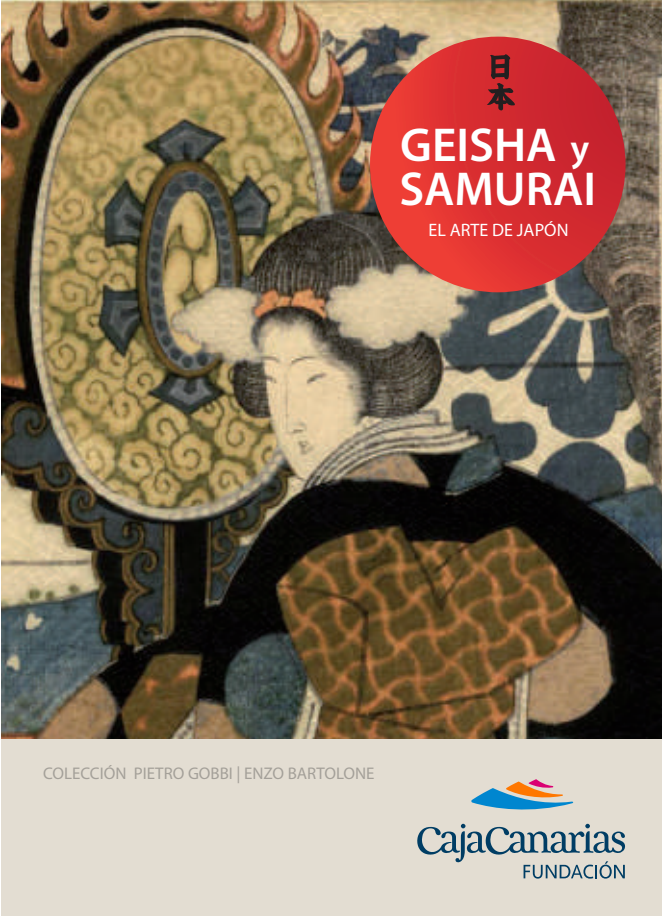
<style>
.page{position:relative;width:662px;height:916px;background:#fff}
.page>*{position:absolute;margin:0;border:0;box-sizing:border-box;transform-origin:0 0}
.t1{font:600 47.6px/44px "Myriad Pro";color:#fff}
.t2{font:600 37.6px "Myriad Pro";color:#fff}
.t3{font:18px "Myriad Pro";color:#fff}
.t4{font:16.8px "Myriad Pro";color:#a4a099}
</style>
<div class="page">
<img style="left:1px;top:0;width:661px;height:739px">
<div style="left:0;top:739px;width:662px;height:176px;background:#e3ddd2"></div>
<div style="left:370px;top:37px;width:256px;height:255px;background:linear-gradient(to right,#f03e35,#c3222e);border-radius:128px"></div>
<svg style="left:487px;top:54px;width:28px;height:57px"></svg>
<hr style="left:0;top:0;width:1px;height:915px;background:#fff">
<svg style="left:471px;top:779px;width:103px;height:31px"></svg>
<svg style="left:417px;top:823px;width:208px;height:55px"></svg>
<h1 class="t1" style="left:399px;top:122px;width:198px">GEISHA<br>SAMURAI</h1>
<h2 class="t2" style="left:571px;top:124px;width:20px">y</h2>
<p class="t3" style="left:429px;top:219px;width:141px">EL ARTE DE JAPÓN</p>
<p class="t4" style="left:43px;top:762px;width:333px">COLECCIÓN PIETRO GOBBI | ENZO BARTOLONE</p>
</div>
